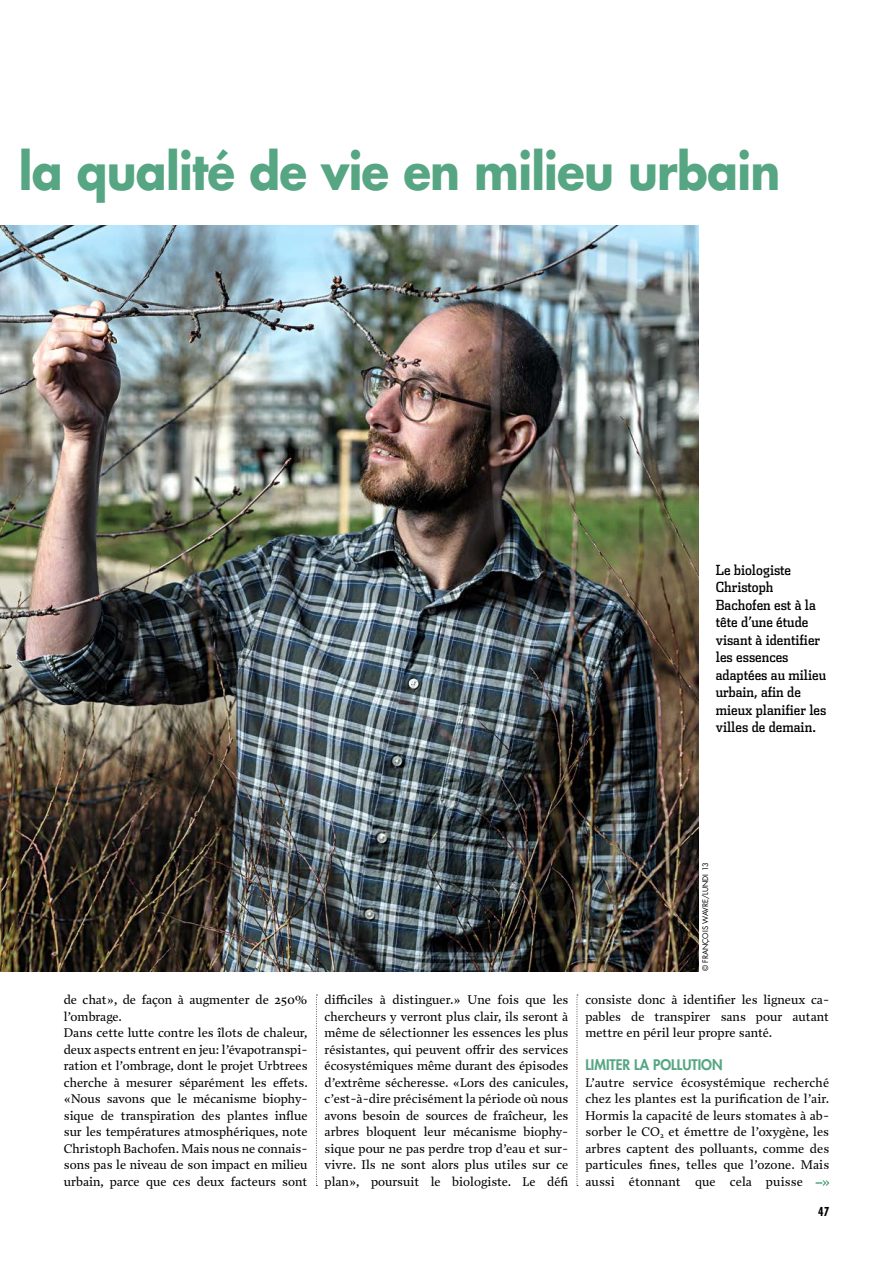
<style>
.page{position:relative;width:893px;height:1263px;background:#fff}
.page>*{position:absolute;margin:0;border:0;box-sizing:border-box;transform-origin:0 0}
.t1{font:700 49.8px "Futura Std";letter-spacing:-.015em;color:#56a683;scale:.91 1}
.TP_intertitre_x09{font:800 14.25px "Futura Std";color:#56a683}
.TP_légende_x11{font:13.95px/17.5px "Dispatch Cond";color:#000}
.TP_texte_de_base_x08{font:12.75px/16.5px "Prensa";color:#000;text-align:justify}
.TP_folio{font:700 condensed 12px "Futura Std";color:#000;scale:.94 1}
.t2{font:7.5px "Futura Std";color:#000}
</style>
<div class="page">
<svg style="left:577px;top:995px;width:1px;height:191px"></svg>
<svg style="left:316px;top:995px;width:1px;height:191px"></svg>
<img style="left:0;top:225px;width:699px;height:746px">
<svg style="left:816px;top:1180px;width:13px;height:6px"></svg>
<h1 class="t1" style="left:19px;top:138px;width:838px">la qualité de vie en milieu urbain</h1>
<p class="TP_légende_x11" style="left:716px;top:560px;width:112px">Le biologiste<br>Christoph<br>Bachofen est à la tête d’une étude visant à identifier les essences adaptées au milieu urbain, afin de mieux planifier les villes de demain.</p>
<p class="TP_texte_de_base_x08" style="left:64px;top:992px;width:245px">de chat», de façon à augmenter de 250% l’ombrage.</p>
<p class="TP_texte_de_base_x08" style="left:64px;top:1025px;width:246px">Dans cette lutte contre les îlots de chaleur, deux aspects entrent en jeu: l’évapotranspi&shy;ration et l’ombrage, dont le projet Urbtrees cherche à mesurer séparément les effets. «Nous savons que le mécanisme biophy&shy;sique de transpiration des plantes influe sur les températures atmosphériques, note Christoph Bachofen. Mais nous ne connais&shy;sons pas le niveau de son impact en milieu urbain, parce que ces deux facteurs sont</p>
<p class="t2" style="left:701px;top:971px;width:111px;rotate:-90deg">© FRANÇOIS WAVRE/LUNDI 13</p>
<p class="TP_texte_de_base_x08" style="left:325px;top:992px;width:246px">difficiles à distinguer.» Une fois que les chercheurs y verront plus clair, ils seront à même de sélectionner les essences les plus résistantes, qui peuvent offrir des services écosystémiques même durant des épisodes d’extrême sécheresse. «Lors des canicules, c’est-à-dire précisément la période où nous avons besoin de sources de fraîcheur, les arbres bloquent leur mécanisme biophy&shy;sique pour ne pas perdre trop d’eau et sur&shy;vivre. Ils ne sont alors plus utiles sur ce plan», poursuit le biologiste. Le défi</p>
<p class="TP_texte_de_base_x08" style="left:585px;top:992px;width:245px">consiste donc à identifier les ligneux ca&shy;pables de transpirer sans pour autant mettre en péril leur propre santé.</p>
<p class="TP_intertitre_x09" style="left:585px;top:1056px;width:139px">LIMITER LA POLLUTION</p>
<p class="TP_texte_de_base_x08" style="left:585px;top:1074px;width:246px">L’autre service écosystémique recherché chez les plantes est la purification de l’air.<br>Hormis la capacité de leurs stomates à ab&shy;sorber le CO<sub>2</sub> et émettre de l’oxygène, les arbres captent des polluants, comme des particules fines, telles que l’ozone. Mais aussi étonnant que cela puisse</p>
<p class="TP_folio" style="left:818px;top:1204px;width:13px">47</p>
</div>
